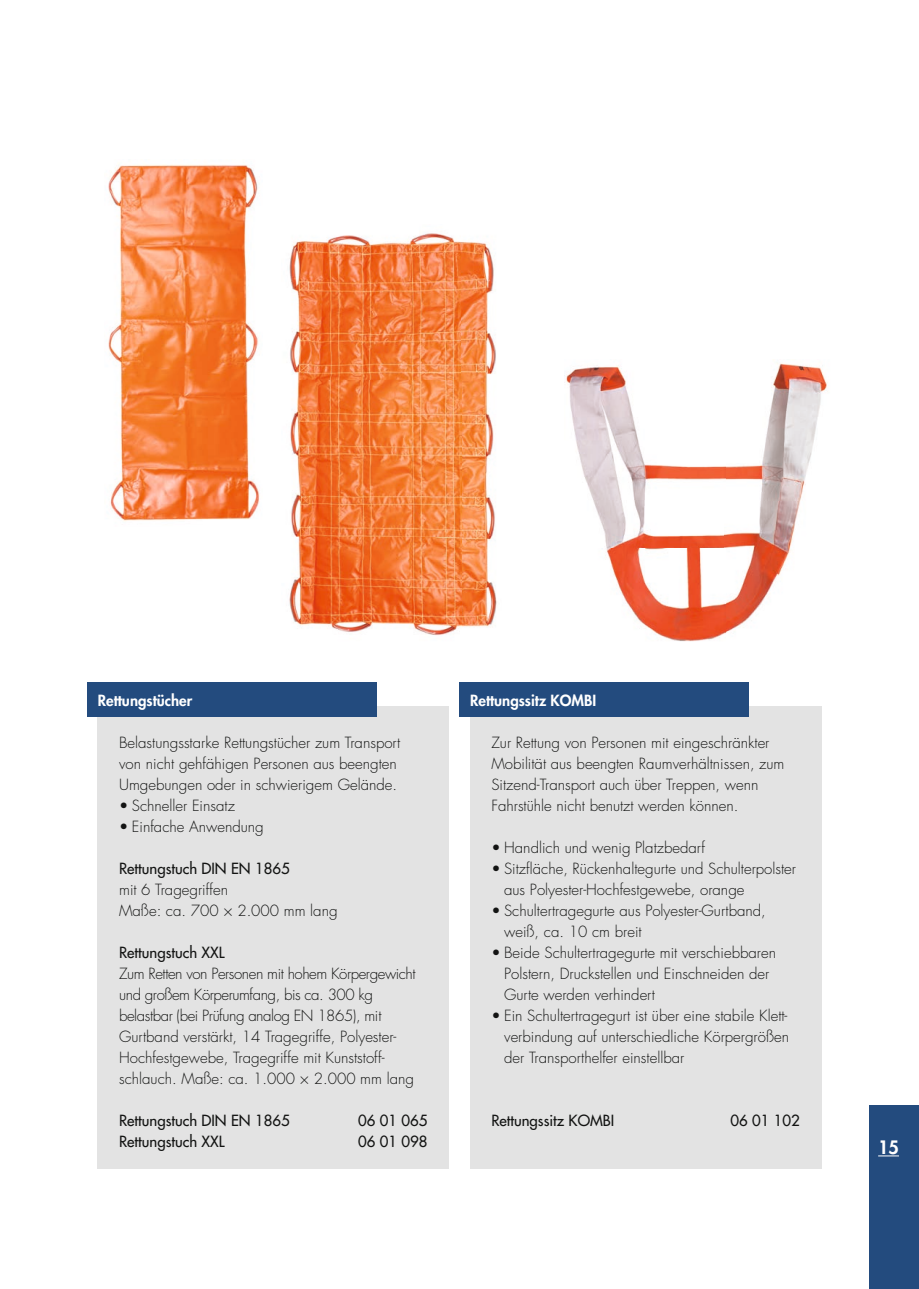
<style>
.page{position:relative;width:919px;height:1289px;background:#fff}
.page>*{position:absolute;margin:0;border:0;box-sizing:border-box;transform-origin:0 0}
.t1{font:800 18px "Futura Std";color:#fff}
.t2{font:300 15px/21px "Futura Std";color:#131413}
.t3{font:500 15px "Futura Std";color:#131413}
.t4{font:800 15px "Futura Std";color:#fff}
</style>
<div class="page">
<div style="left:98px;top:706px;width:351px;height:462px;background:#e3e3e3"></div>
<div style="left:470px;top:706px;width:351px;height:462px;background:#e3e3e3"></div>
<div style="left:87px;top:683px;width:290px;height:34px;background:#234b7e"></div>
<div style="left:459px;top:683px;width:290px;height:34px;background:#234b7e"></div>
<img style="left:289px;top:233px;width:208px;height:402px">
<img style="left:564px;top:363px;width:263px;height:279px">
<img style="left:108px;top:164px;width:152px;height:357px">
<div style="left:869px;top:1105px;width:49px;height:183px;background:#234b7e"></div>
<svg style="left:878px;top:1155px;width:20px;height:1px"></svg>
<p class="t4" style="left:98px;top:691px;width:96px">Rettungstücher</p>
<p class="t4" style="left:470px;top:691px;width:128px">Rettungssitz KOMBI</p>
<p class="t2" style="left:119px;top:732px;width:282px">Belastungsstarke Rettungstücher zum Transport von nicht gehfähigen Personen aus beengten<br>Umgebungen oder in schwierigem Gelände.</p>
<p class="t2" style="left:119px;top:795px;width:117px">• Schneller Einsatz</p>
<p class="t2" style="left:119px;top:816px;width:146px">• Einfache Anwendung</p>
<p class="t3" style="left:119px;top:859px;width:172px">Rettungstuch DIN EN 1865</p>
<p class="t2" style="left:119px;top:879px;width:220px">mit 6 Tragegriffen<br>Maße: ca. 700 × 2.000 mm lang</p>
<p class="t3" style="left:119px;top:943px;width:107px">Rettungstuch XXL</p>
<p class="t2" style="left:119px;top:963px;width:298px">Zum Retten von Personen mit hohem Körpergewicht und großem Körperumfang, bis ca. 300 kg belastbar (bei Prüfung analog EN 1865), mit Gurtband verstärkt, 14 Tragegriffe, Polyester-Hochfestgewebe, Tragegriffe mit Kunststoff&shy;schlauch. Maße: ca. 1.000 × 2.000 mm lang</p>
<p class="t3" style="left:119px;top:1111px;width:172px">Rettungstuch DIN EN 1865</p>
<p class="t3" style="left:358px;top:1111px;width:71px">06 01 065</p>
<p class="t3" style="left:119px;top:1132px;width:107px">Rettungstuch XXL</p>
<p class="t3" style="left:358px;top:1132px;width:71px">06 01 098</p>
<p class="t2" style="left:491px;top:732px;width:294px">Zur Rettung von Personen mit eingeschränkter Mobilität aus beengten Raumverhältnissen, zum Sitzend-Transport auch über Treppen, wenn Fahrstühle nicht benutzt werden können.</p>
<p class="t2" style="left:491px;top:837px;width:215px">• Handlich und wenig Platzbedarf</p>
<p class="t2" style="left:504px;top:858px;width:293px;text-indent:-13px">• Sitzfläche, Rückenhaltegurte und Schulterpolster aus Polyester-Hochfestgewebe, orange</p>
<p class="t2" style="left:504px;top:900px;width:263px;text-indent:-13px">• Schultertragegurte aus Polyester-Gurtband, weiß, ca. 10 cm breit</p>
<p class="t2" style="left:504px;top:942px;width:273px;text-indent:-13px">• Beide Schultertragegurte mit verschiebbaren<br>Polstern, Druckstellen und Einschneiden der<br>Gurte werden verhindert</p>
<p class="t2" style="left:504px;top:1005px;width:286px;text-align:justify;text-indent:-13px">• Ein Schultertragegurt ist über eine stabile Klett&shy;verbindung auf unterschiedliche Körpergrößen der Transporthelfer einstellbar</p>
<p class="t3" style="left:491px;top:1111px;width:124px">Rettungssitz KOMBI</p>
<p class="t3" style="left:730px;top:1111px;width:71px">06 01 102</p>
<p class="t1" style="left:878px;top:1136px;width:22px">15</p>
</div>
